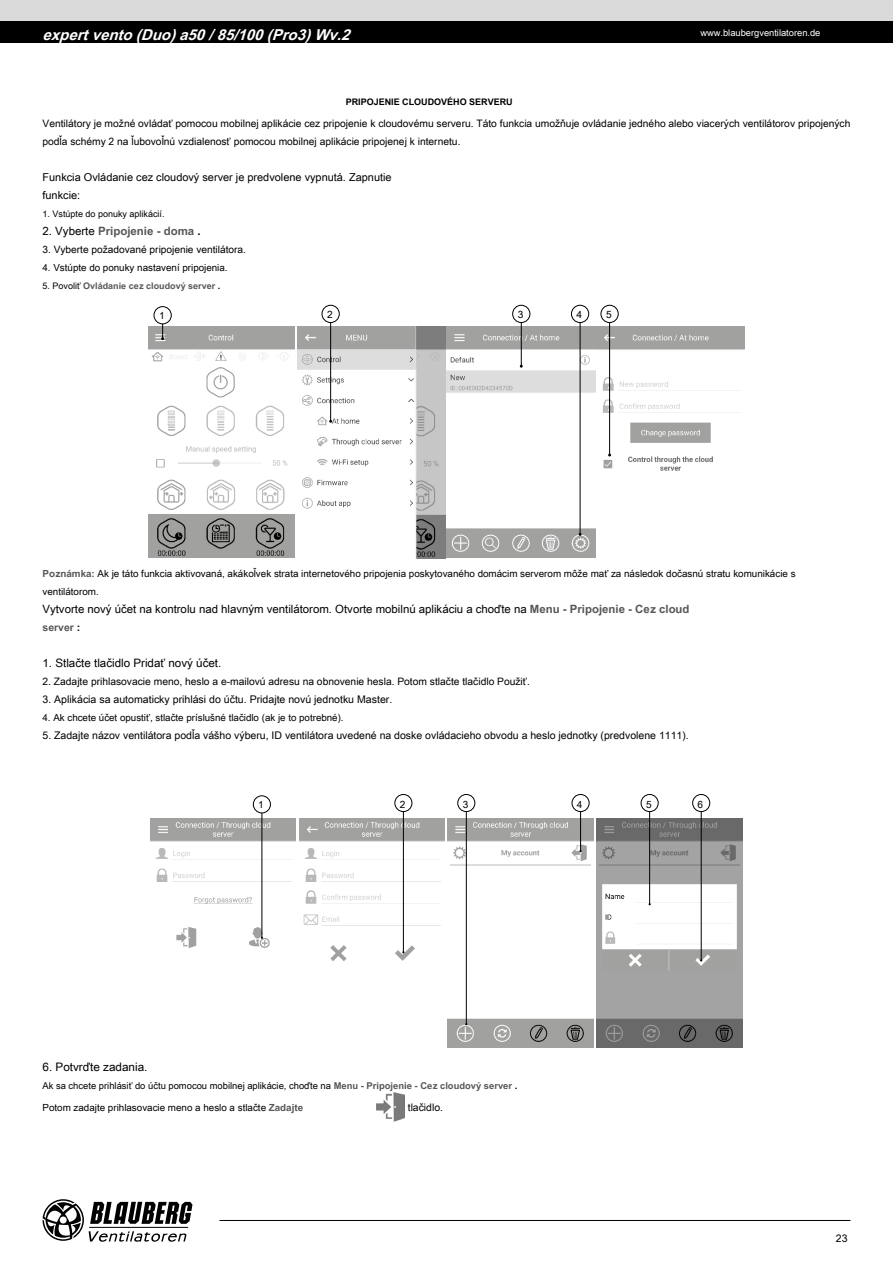
<style>
.page{position:relative;width:893px;height:1263px;background:#fff}
.page>*{position:absolute;margin:0;border:0;box-sizing:border-box;transform-origin:0 0}
.t1{font:italic 700 15px "Arial Unicode MS";color:#fff}
.t2{font:11.7px "Arial Unicode MS";color:#000}
.t3{font:11.55px "Arial Unicode MS";color:#000}
.t4{font:700 11.55px "Arial Unicode MS";color:#575756}
.t5{font:11.4px "Arial Unicode MS";color:#000}
.t6{font:10.95px/18px "Arial Unicode MS";color:#000}
.t7{font:10.5px "Arial Unicode MS";color:#000}
.t8{font:700 10.5px "Arial Unicode MS";color:#575756}
.t9{font:10.35px "Arial Unicode MS";color:#000}
.t10{font:10.2px/18px "Arial Unicode MS";color:#000}
.t11{font:10.05px "Arial Unicode MS";color:#000}
.t12{font:9.75px/18px "Arial Unicode MS";color:#000}
.t13{font:9.45px "Arial Unicode MS";color:#000}
.t14{font:9.3px "Arial Unicode MS";color:#fff}
.t15{font:700 9px "Arial Unicode MS";color:#575756}
.t16{font:700 9px "Arial Unicode MS";color:#000}
.t17{font:9px "Arial Unicode MS";color:#000}
.s1{font-weight:400;color:#000}
.s2{color:#000}
.s3{font-weight:700;color:#575756}
.s4{font-weight:700}
</style>
<div class="page">
<div style="left:0;top:0;width:893px;height:21px;background:#dadada"></div>
<div style="left:0;top:21px;width:893px;height:22px;background:#000"></div>
<svg style="left:43px;top:1199px;width:149px;height:43px"></svg>
<hr style="left:219px;top:1220px;width:631px;height:1px;background:#000">
<img style="left:148px;top:327px;width:147px;height:231px">
<img style="left:297px;top:326px;width:148px;height:232px">
<img style="left:447px;top:326px;width:298px;height:232px">
<div style="left:154px;top:306px;width:17px;height:18px;border:1px solid #000;border-radius:50%"></div>
<svg style="left:161px;top:324px;width:3px;height:16px"></svg>
<div style="left:322px;top:305px;width:17px;height:18px;border:1px solid #000;border-radius:50%"></div>
<hr style="left:330px;top:322px;width:1px;height:99px;background:#000">
<div style="left:512px;top:305px;width:18px;height:18px;border:1px solid #000;border-radius:50%"></div>
<hr style="left:521px;top:322px;width:1px;height:44px;background:#000">
<div style="left:601px;top:305px;width:17px;height:18px;border:1px solid #000;border-radius:50%"></div>
<hr style="left:609px;top:322px;width:1px;height:133px;background:#000">
<div style="left:571px;top:305px;width:18px;height:18px;border:1px solid #000;border-radius:50%"></div>
<hr style="left:580px;top:322px;width:1px;height:212px;background:#000">
<img style="left:596px;top:818px;width:146px;height:229px">
<img style="left:448px;top:818px;width:146px;height:229px">
<img style="left:299px;top:818px;width:146px;height:143px">
<img style="left:151px;top:818px;width:145px;height:130px">
<div style="left:253px;top:796px;width:18px;height:17px;border:1px solid #000;border-radius:50%"></div>
<hr style="left:262px;top:813px;width:1px;height:125px;background:#000">
<div style="left:395px;top:794px;width:17px;height:18px;border:1px solid #000;border-radius:50%"></div>
<hr style="left:403px;top:811px;width:1px;height:141px;background:#000">
<div style="left:458px;top:794px;width:17px;height:18px;border:1px solid #000;border-radius:50%"></div>
<hr style="left:466px;top:811px;width:1px;height:213px;background:#000">
<div style="left:572px;top:794px;width:17px;height:18px;border:1px solid #000;border-radius:50%"></div>
<hr style="left:580px;top:811px;width:1px;height:40px;background:#000">
<div style="left:641px;top:794px;width:17px;height:18px;border:1px solid #000;border-radius:50%"></div>
<hr style="left:649px;top:811px;width:1px;height:93px;background:#000">
<div style="left:692px;top:794px;width:18px;height:18px;border:1px solid #000;border-radius:50%"></div>
<hr style="left:701px;top:811px;width:1px;height:149px;background:#000">
<img style="left:377px;top:1092px;width:27px;height:30px">
<h1 class="t1" style="left:43px;top:23px;width:314px">expertvento(Duo)a50/85/100(Pro3)Wv.2</h1>
<p class="t14" style="left:700px;top:26px;width:122px">www.blaubergventilatoren.de</p>
<p class="t16" style="left:346px;top:95px;width:169px">PRIPOJENIE CLOUDOVÉHO SERVERU</p>
<p class="t10" style="left:43px;top:114px;width:809px">Ventilátory je možné ovládať pomocou mobilnej aplikácie cez pripojenie k cloudovému serveru. Táto funkcia umožňuje ovládanie jedného alebo viacerých ventilátorov pripojených podľa schémy 2 na ľubovoľnú vzdialenosť pomocou mobilnej aplikácie pripojenej k internetu.</p>
<p class="t6" style="left:43px;top:167px;width:351px">Funkcia Ovládanie cez cloudový server je predvolene vypnutá. Zapnutie funkcie:</p>
<p class="t17" style="left:43px;top:207px;width:124px">1. Vstúpte do ponuky aplikácií.</p>
<p class="t4" style="left:43px;top:222px;width:160px"><span class="s1">2. Vyberte</span> Pripojenie - doma <span class="s2">.</span></p>
<p class="t10" style="left:43px;top:240px;width:205px">3. Vyberte požadované pripojenie ventilátora.</p>
<p class="t12" style="left:43px;top:258px;width:187px">4. Vstúpte do ponuky nastavení pripojenia.</p>
<p class="t15" style="left:43px;top:279px;width:179px"><span class="s1">5. Povoliť</span> Ovládanie cez cloudový server <span class="s2">.</span></p>
<p class="t10" style="left:159px;top:306px;width:7px">1</p>
<p class="t10" style="left:327px;top:305px;width:7px">2</p>
<p class="t10" style="left:518px;top:305px;width:7px">3</p>
<p class="t10" style="left:577px;top:305px;width:7px">4</p>
<p class="t10" style="left:606px;top:305px;width:7px">5</p>
<p class="t12" style="left:43px;top:564px;width:755px"><span class="s3">Poznámka:</span> Ak je táto funkcia aktivovaná, akákoľvek strata internetového pripojenia poskytovaného domácim serverom môže mať za následok dočasnú stratu komunikácie s ventilátorom.</p>
<p class="t5" style="left:43px;top:601px;width:648px">Vytvorte nový účet na kontrolu nad hlavným ventilátorom. Otvorte mobilnú aplikáciu a choďte na <span class="s3">Menu - Pripojenie - Cez cloud</span></p>
<p class="t8" style="left:43px;top:620px;width:39px">server <span class="s2">:</span></p>
<p class="t3" style="left:43px;top:654px;width:180px">1. Stlačte tlačidlo Pridať nový účet.</p>
<p class="t10" style="left:43px;top:672px;width:489px">2. Zadajte prihlasovacie meno, heslo a e-mailovú adresu na obnovenie hesla. Potom stlačte tlačidlo Použiť.</p>
<p class="t7" style="left:43px;top:692px;width:351px">3. Aplikácia sa automaticky prihlási do účtu. Pridajte novú jednotku Master.</p>
<p class="t12" style="left:43px;top:708px;width:303px">4. Ak chcete účet opustiť, stlačte príslušné tlačidlo (ak je to potrebné).</p>
<p class="t7" style="left:43px;top:728px;width:648px">5. Zadajte názov ventilátora podľa vášho výberu, ID ventilátora uvedené na doske ovládacieho obvodu a heslo jednotky (predvolene 1111).</p>
<p class="t11" style="left:258px;top:797px;width:7px">1</p>
<p class="t11" style="left:400px;top:797px;width:7px">2</p>
<p class="t11" style="left:463px;top:797px;width:7px">3</p>
<p class="t11" style="left:577px;top:797px;width:7px">4</p>
<p class="t11" style="left:646px;top:797px;width:7px">5</p>
<p class="t11" style="left:698px;top:797px;width:7px">6</p>
<p class="t2" style="left:43px;top:1059px;width:106px">6. Potvrďte zadania.</p>
<p class="t13" style="left:43px;top:1079px;width:476px">Ak sa chcete prihlásiť do účtu pomocou mobilnej aplikácie, choďte na <span class="s3">Menu - Pripojenie - Cez cloudový server</span> <span class="s4">.</span></p>
<p class="t12" style="left:43px;top:1098px;width:262px">Potom zadajte prihlasovacie meno a heslo a stlačte <span class="s3">Zadajte</span></p>
<p class="t9" style="left:408px;top:1100px;width:37px">tlačidlo.</p>
<p class="t7" style="left:836px;top:1230px;width:13px">23</p>
</div>
